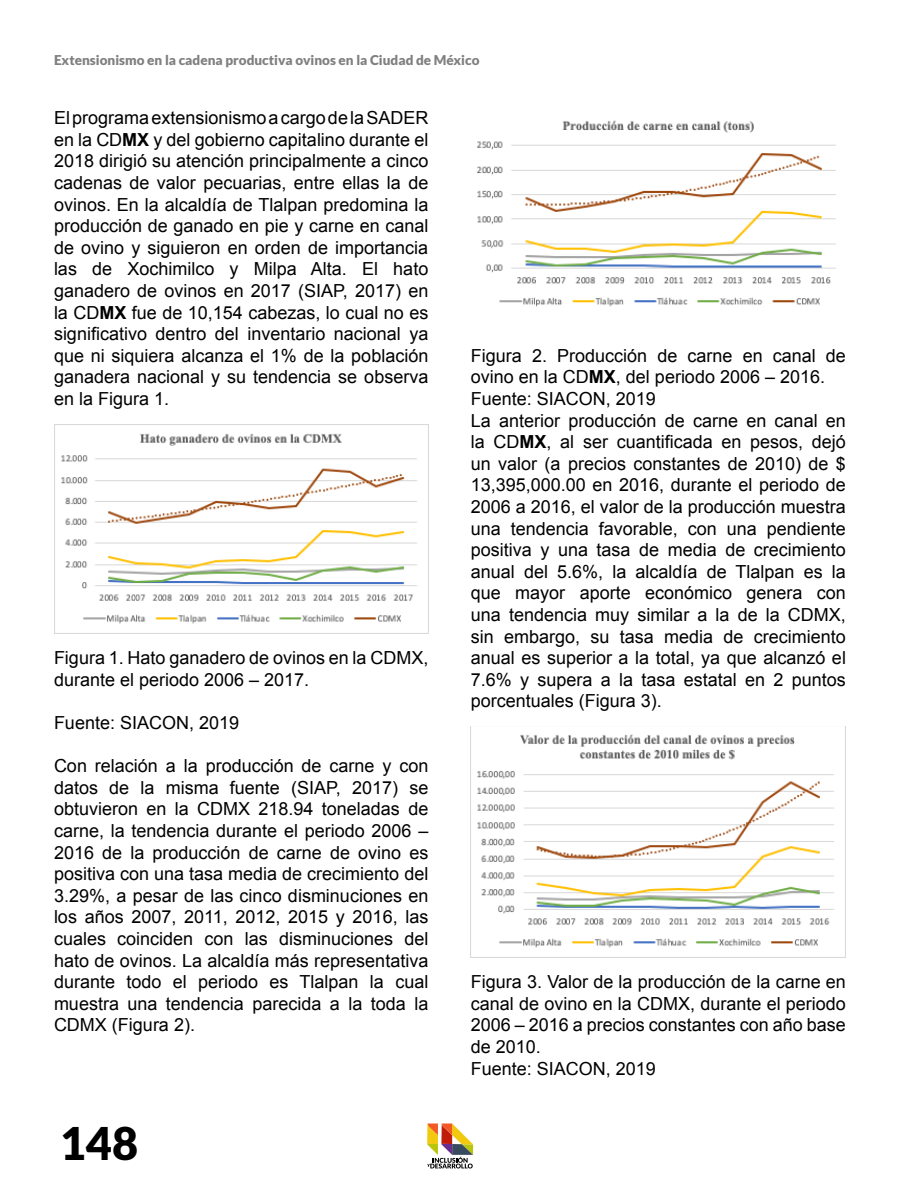
<style>
.page{position:relative;width:900px;height:1200px;background:#fff}
.page>*{position:absolute;margin:0;border:0;box-sizing:border-box;transform-origin:0 0}
.t1{font:900 45px "Lato";color:#000}
.t2{font:18px/21.6px "Arial";color:#000;text-align:justify}
.t3{font:900 13.5px "Lato";color:#808080}
.s1{font-weight:700}
</style>
<div class="page">
<img style="left:54px;top:425px;width:374px;height:209px">
<img style="left:477px;top:120px;width:360px;height:187px">
<img style="left:471px;top:726px;width:375px;height:232px">
<svg style="left:427px;top:1123px;width:46px;height:46px"></svg>
<p class="t3" style="left:54px;top:52px;width:427px">Extensionismo en la cadena productiva ovinos en la Ciudad de México</p>
<p class="t2" style="left:54px;top:107px;width:376px">El programa extensionismo a cargo de la SADER en la CD<span class="s1">MX</span> y del gobierno capitalino durante el 2018 dirigió su atención principalmente a cinco cadenas de valor pecuarias, entre ellas la de ovinos. En la alcaldía de Tlalpan predomina la producción de ganado en pie y carne en canal de ovino y siguieron en orden de importancia las de Xochimilco y Milpa Alta. El hato ganadero de ovinos en 2017 (SIAP, 2017) en la CD<span class="s1">MX</span> fue de 10,154 cabezas, lo cual no es significativo dentro del inventario nacional ya que ni siquiera alcanza el 1% de la población ganadera nacional y su tendencia se observa en la Figura 1.</p>
<p class="t2" style="left:54px;top:647px;width:376px">Figura 1. Hato ganadero de ovinos en la CDMX, durante el periodo 2006 – 2017.</p>
<p class="t2" style="left:54px;top:712px;width:187px">Fuente: SIACON, 2019</p>
<p class="t2" style="left:54px;top:755px;width:376px">Con relación a la producción de carne y con datos de la misma fuente (SIAP, 2017) se obtuvieron en la CDMX 218.94 toneladas de carne, la tendencia durante el periodo 2006 – 2016 de la producción de carne de ovino es positiva con una tasa media de crecimiento del 3.29%, a pesar de las cinco disminuciones en los años 2007, 2011, 2012, 2015 y 2016, las cuales coinciden con las disminuciones del hato de ovinos. La alcaldía más representativa durante todo el periodo es Tlalpan la cual muestra una tendencia parecida a la toda la CDMX (Figura 2).</p>
<p class="t1" style="left:60px;top:1117px;width:80px">148</p>
<p class="t2" style="left:471px;top:345px;width:377px">Figura 2. Producción de carne en canal de ovino en la CD<span class="s1">MX</span>, del periodo 2006 – 2016.</p>
<p class="t2" style="left:471px;top:388px;width:187px">Fuente: SIACON, 2019</p>
<p class="t2" style="left:471px;top:410px;width:377px">La anterior producción de carne en canal en la CD<span class="s1">MX</span>, al ser cuantificada en pesos, dejó un valor (a precios constantes de 2010) de $ 13,395,000.00 en 2016, durante el periodo de 2006 a 2016, el valor de la producción muestra una tendencia favorable, con una pendiente positiva y una tasa de media de crecimiento anual del 5.6%, la alcaldía de Tlalpan es la que mayor aporte económico genera con una tendencia muy similar a la de la CDMX, sin embargo, su tasa media de crecimiento anual es superior a la total, ya que alcanzó el 7.6% y supera a la tasa estatal en 2 puntos porcentuales (Figura 3).</p>
<p class="t2" style="left:471px;top:971px;width:377px">Figura 3. Valor de la producción de la carne en canal de ovino en la CDMX, durante el periodo 2006 – 2016 a precios constantes con año base de 2010.</p>
<p class="t2" style="left:471px;top:1058px;width:187px">Fuente: SIACON, 2019</p>
</div>
